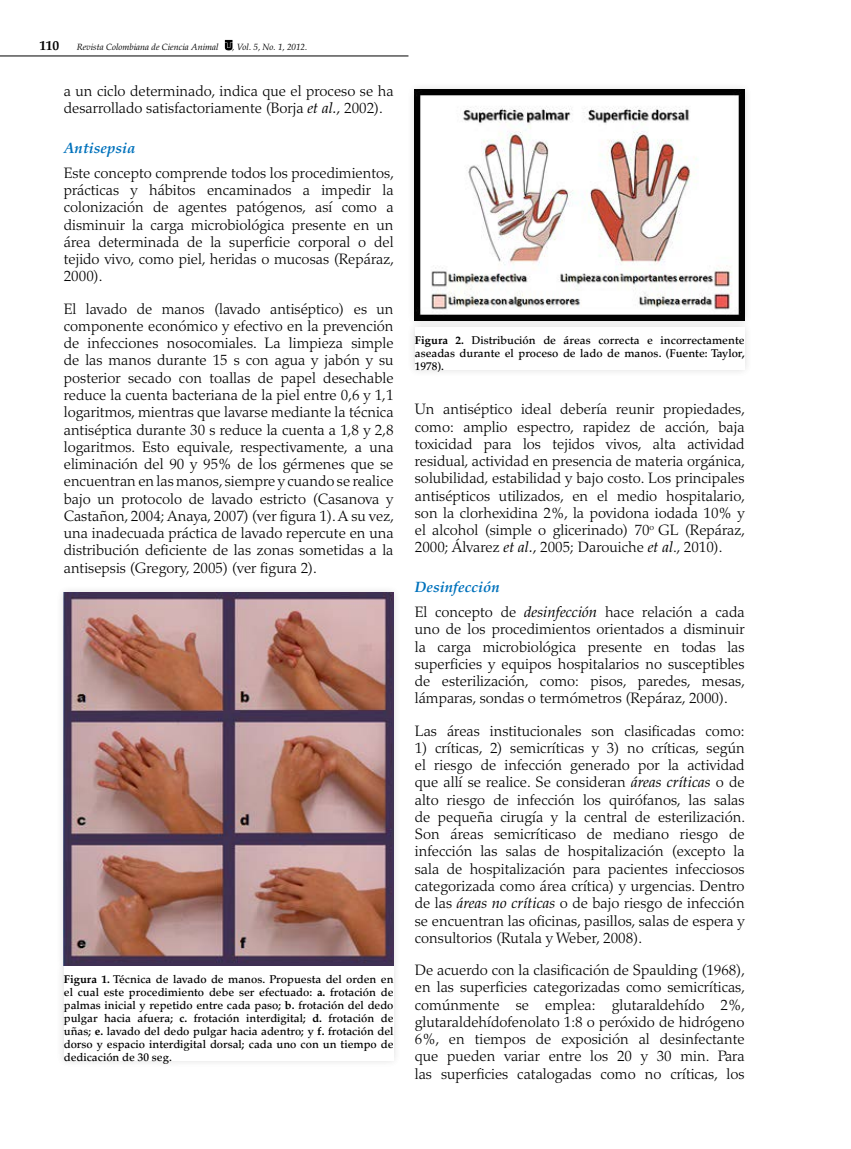
<style>
.page{position:relative;width:851px;height:1149px;background:#fff}
.page>*{position:absolute;margin:0;border:0;box-sizing:border-box;transform-origin:0 0}
.t1{font:300 15px/17.2px "Palatino LT Std";color:#000;text-align:justify}
.t2{font:italic 700 15px "Palatino LT Std";color:#0072bc}
.t3{font:700 13.5px "Palatino LT Std";color:#000}
.t4{font:500 11.25px/12.9px "Palatino LT Std";color:#000;text-align:justify}
.t5{font:italic 9px "Palatino LT Std";color:#000}
.s1{font-weight:400;font-style:italic}
.s2{font-weight:700}
.s3{font-weight:700;font-style:italic;color:#0072bc}
</style>
<div class="page">
<hr style="left:0;top:56px;width:408px;height:1px;background:#000">
<svg style="left:225px;top:40px;width:7px;height:10px"></svg>
<div style="left:55px;top:583px;width:347px;height:390px;background:#000;opacity:.07"></div>
<img style="left:64px;top:592px;width:329px;height:365px">
<div style="left:55px;top:957px;width:347px;height:114px;background:#000;opacity:.07"></div>
<div style="left:64px;top:965px;width:329px;height:95px;background:#fff"></div>
<div style="left:406px;top:81px;width:346px;height:248px;background:#000;opacity:.07"></div>
<img style="left:415px;top:90px;width:329px;height:228px">
<div style="left:406px;top:318px;width:346px;height:60px;background:#000;opacity:.07"></div>
<div style="left:415px;top:327px;width:329px;height:42px;background:#fff"></div>
<p class="t3" style="left:40px;top:37px;width:21px">110</p>
<p class="t5" style="left:77px;top:42px;width:143px">Revista Colombiana de Ciencia Animal</p>
<p class="t5" style="left:232px;top:42px;width:77px">, Vol. 5, No. 1, 2012.</p>
<p class="t1" style="left:64px;top:82px;width:331px">a un ciclo determinado, indica que el proceso se ha desarrollado satisfactoriamente (Borja <span class="s1">et al.,</span> 2002).</p>
<p class="t2" style="left:64px;top:139px;width:73px">Antisepsia</p>
<p class="t1" style="left:64px;top:164px;width:332px">Este concepto comprende todos los procedimientos, prácticas y hábitos encaminados a impedir la colonización de agentes patógenos, así como a disminuir la carga microbiológica presente en un área determinada de la superficie corporal o del tejido vivo, como piel, heridas o mucosas (Repáraz, 2000).</p>
<p class="t1" style="left:64px;top:300px;width:332px">El lavado de manos (lavado antiséptico) es un componente económico y efectivo en la prevención de infecciones nosocomiales. La limpieza simple de las manos durante 15 s con agua y jabón y su posterior secado con toallas de papel desechable reduce la cuenta bacteriana de la piel entre 0,6 y 1,1 logaritmos, mientras que lavarse mediante la técnica antiséptica durante 30 s reduce la cuenta a 1,8 y 2,8 logaritmos. Esto equivale, respectivamente, a una eliminación del 90 y 95% de los gérmenes que se encuentran en las manos, siempre y cuando se realice bajo un protocolo de lavado estricto (Casanova y Castañon, 2004; Anaya, 2007) (ver figura 1). A su vez, una inadecuada práctica de lavado repercute en una distribución deficiente de las zonas sometidas a la antisepsis (Gregory, 2005) (ver figura 2).</p>
<p class="t4" style="left:64px;top:972px;width:331px"><span class="s2">Figura 1.</span> Técnica de lavado de manos. Propuesta del orden en el cual este procedimiento debe ser efectuado: <span class="s2">a.</span> frotación de palmas inicial y repetido entre cada paso; <span class="s2">b.</span> frotación del dedo pulgar hacia afuera; <span class="s2">c.</span> frotación interdigital; <span class="s2">d.</span> frotación de uñas; <span class="s2">e.</span> lavado del dedo pulgar hacia adentro; y <span class="s2">f.</span> frotación del dorso y espacio interdigital dorsal; cada uno con un tiempo de dedicación de 30 seg.</p>
<p class="t4" style="left:415px;top:333px;width:331px"><span class="s2">Figura 2.</span> Distribución de áreas correcta e incorrectamente aseadas durante el proceso de lado de manos. (Fuente: Taylor, 1978).</p>
<p class="t1" style="left:415px;top:401px;width:332px">Un antiséptico ideal debería reunir propiedades, como: amplio espectro, rapidez de acción, baja toxicidad para los tejidos vivos, alta actividad residual, actividad en presencia de materia orgánica, solubilidad, estabilidad y bajo costo. Los principales antisépticos utilizados, en el medio hospitalario, son la clorhexidina 2%, la povidona iodada 10% y el alcohol (simple o glicerinado) 70<sup>o</sup> GL (Repáraz, 2000; Álvarez <span class="s1">et al.,</span> 2005; Darouiche <span class="s1">et al</span>., 2010).</p>
<p class="t1" style="left:415px;top:575px;width:331px;line-height:24.8px"><span class="s3">Desinfección<br></span>El concepto de <span class="s1">desinfección</span> hace relación a cada</p>
<p class="t1" style="left:415px;top:620px;width:332px">uno de los procedimientos orientados a disminuir la carga microbiológica presente en todas las superficies y equipos hospitalarios no susceptibles de esterilización, como: pisos, paredes, mesas, lámparas, sondas o termómetros (Repáraz, 2000).</p>
<p class="t1" style="left:415px;top:722px;width:331px">Las áreas institucionales son clasificadas como:</p>
<p class="t1" style="left:415px;top:739px;width:332px">1) críticas, 2) semicríticas y 3) no críticas, según el riesgo de infección generado por la actividad que allí se realice. Se consideran <span class="s1">áreas críticas</span> o de alto riesgo de infección los quirófanos, las salas de pequeña cirugía y la central de esterilización.<br>Son áreas semicríticaso de mediano riesgo de infección las salas de hospitalización (excepto la sala de hospitalización para pacientes infecciosos categorizada como área crítica) y urgencias. Dentro de las <span class="s1">áreas no críticas</span> o de bajo riesgo de infección se encuentran las oficinas, pasillos, salas de espera y consultorios (Rutala y Weber, 2008).</p>
<p class="t1" style="left:415px;top:961px;width:332px">De acuerdo con la clasificación de Spaulding (1968), en las superficies categorizadas como semicríticas, comúnmente se emplea: glutaraldehído 2%, glutaraldehídofenolato 1:8 o peróxido de hidrógeno 6%, en tiempos de exposición al desinfectante que pueden variar entre los 20 y 30 min. Para las superficies catalogadas como no críticas, los</p>
</div>
